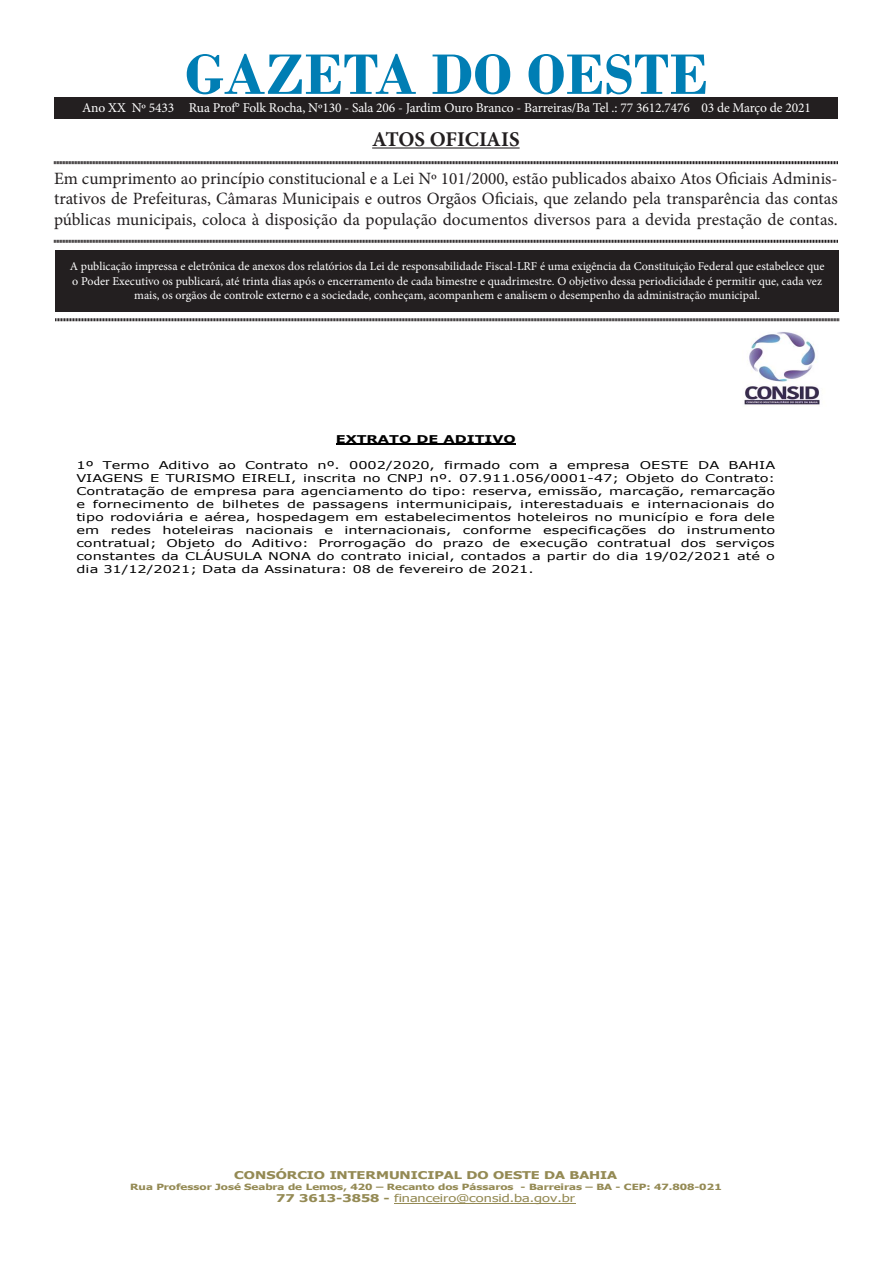
<style>
.page{position:relative;width:893px;height:1263px;background:#fff}
.page>*{position:absolute;margin:0;border:0;box-sizing:border-box;transform-origin:0 0}
.t1{font:700 60px "Bodoni";color:#007eb4}
.t2{font:700 21px "Minion Pro";letter-spacing:-.005em;color:#231f20}
.t3{font:17.25px/20.7px "Minion Pro";color:#231f20;text-align:justify}
.t4{font:13.5px "Minion Pro";letter-spacing:-.01em;color:#fff}
.t5{font:12px/14.4px "Minion Pro";color:#fff;text-align:center}
.t6{font:10.65px/13px "Verdana";letter-spacing:.005em;color:#000;text-align:justify;scale:1.36 1}
.t7{font:10.65px "Tahoma";color:#948a54;scale:1.36 1}
.t8{font:700 10.65px "Tahoma";color:#948a54;scale:1.36 1}
.t9{font:700 10.65px "Verdana";color:#000;scale:1.36 1}
.t10{font:700 8.55px "Tahoma";color:#948a54;scale:1.36 1}
.s1{font-weight:700}
</style>
<div class="page">
<div style="left:55px;top:250px;width:784px;height:61px;background:#231f20"></div>
<hr style="left:372px;top:147px;width:148px;height:2px;background:#231f20">
<svg style="left:54px;top:161px;width:784px;height:4px;background:#908e8e"></svg>
<svg style="left:54px;top:239px;width:784px;height:4px;background:#908e8e"></svg>
<svg style="left:55px;top:318px;width:784px;height:4px;background:#908e8e"></svg>
<div style="left:54px;top:98px;width:784px;height:20px;background:#231f20"></div>
<img style="left:744px;top:332px;width:76px;height:73px">
<hr style="left:394px;top:1203px;width:181px;height:1px;background:#948a54">
<hr style="left:336px;top:444px;width:180px;height:1px;background:#000">
<p class="t1" style="left:185px;top:39px;width:525px">GAZETA DO OESTE</p>
<p class="t2" style="left:372px;top:124px;width:149px">ATOS OFICIAIS</p>
<p class="t3" style="left:54px;top:168px;width:785px">Em cumprimento ao princípio constitucional e a Lei Nº 101/2000, estão publicados abaixo Atos Oficiais Adminis&shy;trativos de Prefeituras, Câmaras Municipais e outros Orgãos Oficiais, que zelando pela transparência das contas públicas municipais, coloca à disposição da população documentos diversos para a devida prestação de contas.</p>
<p class="t5" style="left:70px;top:259px;width:756px">A publicação impressa e eletrônica de anexos dos relatórios da Lei de responsabilidade Fiscal-LRF é uma exigência da Constituição Federal que estabelece que o Poder Executivo os publicará, até trinta dias após o encerramento de cada bimestre e quadrimestre. O objetivo dessa periodicidade é permitir que, cada vez mais, os orgãos de controle externo e a sociedade, conheçam, acompanhem e analisem o desempenho da administração municipal.</p>
<p class="t4" style="left:82px;top:99px;width:730px">Ano XX Nº 5433 Rua Prof° Folk Rocha, Nº130 - Sala 206 - Jardim Ouro Branco - Barreiras/Ba Tel .: 77 3612.7476 03 de Março de 2021</p>
<p class="t9" style="left:336px;top:432px;width:134px">EXTRATO DE ADITIVO</p>
<p class="t6" style="left:76px;top:459px;width:515px">1º Termo Aditivo ao Contrato nº. 0002/2020, firmado com a empresa OESTE DA BAHIA VIAGENS E TURISMO EIRELI, inscrita no CNPJ nº. 07.911.056/0001-47; Objeto do Contrato:<br>Contratação de empresa para agenciamento do tipo: reserva, emissão, marcação, remarcação e fornecimento de bilhetes de passagens intermunicipais, interestaduais e internacionais do tipo rodoviária e aérea, hospedagem em estabelecimentos hoteleiros no município e fora dele em redes hoteleiras nacionais e internacionais, conforme especificações do instrumento contratual; Objeto do Aditivo: Prorrogação do prazo de execução contratual dos serviços constantes da CLÁUSULA NONA do contrato inicial, contados a partir do dia 19/02/2021 até o dia 31/12/2021; Data da Assinatura: 08 de fevereiro de 2021.</p>
<p class="t8" style="left:234px;top:1167px;width:283px">CONSÓRCIO INTERMUNICIPAL DO OESTE DA BAHIA</p>
<p class="t10" style="left:130px;top:1180px;width:437px">Rua Professor José Seabra de Lemos, 420 – Recanto dos Pássaros - Barreiras – BA - CEP: 47.808-021</p>
<p class="t7" style="left:276px;top:1191px;width:221px"><span class="s1">77 3613-3858 -</span> financeiro@consid.ba.gov.br</p>
</div>
